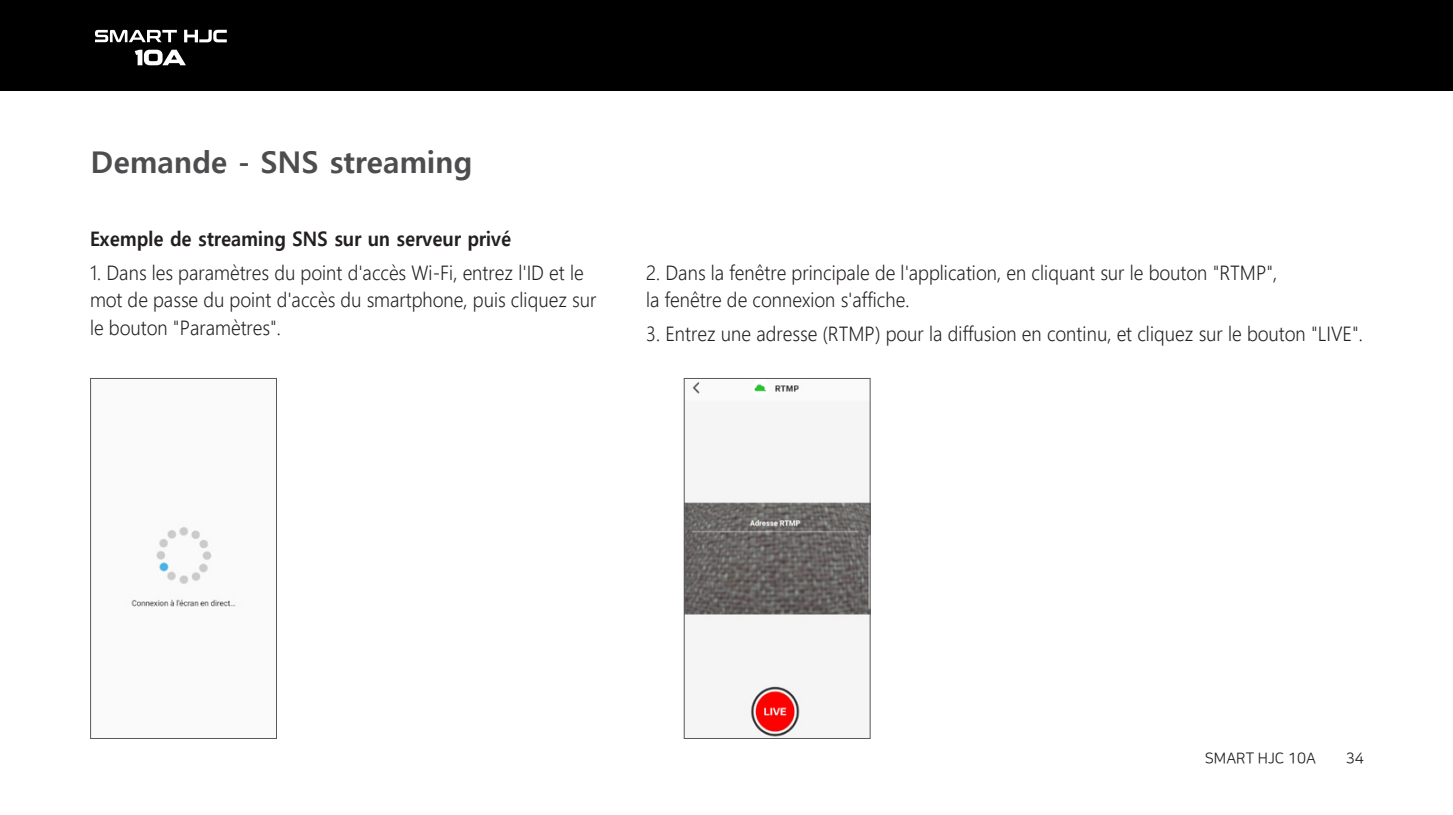
<style>
.page{position:relative;width:1453px;height:815px;background:#fff}
.page>*{position:absolute;margin:0;border:0;box-sizing:border-box;transform-origin:0 0}
.t1{font:700 30px "Malgun Gothic";color:#4d4d4f}
.t2{font:300 20px/27.5px "Malgun Gothic";color:#231f20;scale:.92 1}
.t3{font:700 20px "Malgun Gothic";color:#231f20;scale:.92 1}
.t4{font:15px "Nanum Square R";color:#231f20}
</style>
<div class="page">
<img style="left:686px;top:381px;width:182px;height:356px">
<img style="left:131px;top:526px;width:105px;height:81px">
<div style="left:90px;top:378px;width:187px;height:361px;border:1px solid #58595b"></div>
<div style="left:684px;top:378px;width:186px;height:361px;border:1px solid #58595b"></div>
<div style="left:0;top:0;width:1453px;height:90px;background:#000"></div>
<svg style="left:95px;top:30px;width:82px;height:12px"></svg>
<svg style="left:184px;top:30px;width:43px;height:12px"></svg>
<svg style="left:135px;top:50px;width:51px;height:15px"></svg>
<h1 class="t1" style="left:91px;top:145px;width:383px">Demande - SNS streaming</h1>
<p class="t3" style="left:90px;top:227px;width:459px">Exemple de streaming SNS sur un serveur privé</p>
<p class="t2" style="left:90px;top:259px;width:552px">1. Dans les paramètres du point d'accès Wi-Fi, entrez l'ID et le mot de passe du point d'accès du smartphone, puis cliquez sur le bouton "Paramètres".</p>
<p class="t2" style="left:646px;top:259px;width:688px">2. Dans la fenêtre principale de l'application, en cliquant sur le bouton "RTMP", la fenêtre de connexion s'affiche.</p>
<p class="t2" style="left:646px;top:320px;width:781px">3. Entrez une adresse (RTMP) pour la diffusion en continu, et cliquez sur le bouton "LIVE".</p>
<p class="t4" style="left:1205px;top:750px;width:113px">SMART HJC 10A</p>
<p class="t4" style="left:1346px;top:751px;width:19px">34</p>
</div>
